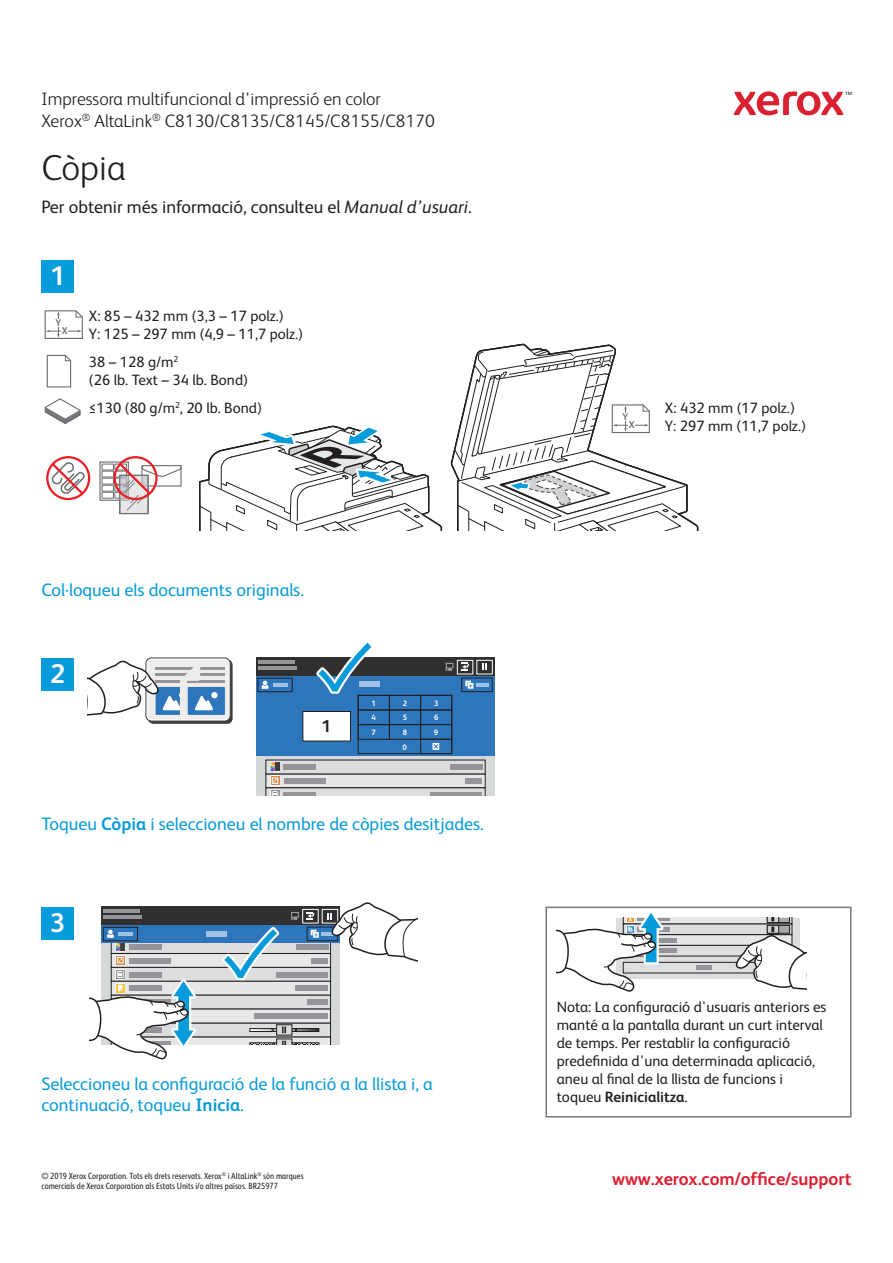
<style>
.page{position:relative;width:893px;height:1263px;background:#fff}
.page>*{position:absolute;margin:0;border:0;box-sizing:border-box;transform-origin:0 0}
.t1{font:300 36px "Xerox Sans";color:#231f20}
.t2{font:700 27px "Xerox Sans";color:#fff}
.t3{font:18px/21.6px "Xerox Sans";color:#069bda}
.t4{font:300 18px/21.6px "Xerox Sans";color:#231f20}
.t5{font:18px "Xerox Sans";color:#231f20}
.t6{font:700 18px "Xerox Sans";color:#db1e30}
.t7{font:700 17.25px "Xerox Sans";color:#231f20}
.t8{font:15px/18px "Xerox Sans";color:#231f20}
.t9{font:700 9.75px "Xerox Sans";color:#6c6d70}
.t10{font:9px/10.8px "Xerox Sans Condensed";color:#231f20}
.t11{font:700 7.8px "Xerox Sans";color:#fff}
.s1{font-style:italic}
.s2{font-weight:700}
</style>
<div class="page">
<svg style="left:734px;top:91px;width:117px;height:24px"></svg>
<div style="left:46px;top:456px;width:44px;height:44px;border:2px solid #ee1d23;border-radius:50%"></div>
<svg style="left:50px;top:460px;width:36px;height:37px"></svg>
<svg style="left:101px;top:463px;width:16px;height:36px"></svg>
<div style="left:99px;top:461px;width:30px;height:40px;border:1px solid #6c6d70"></div>
<div style="left:102px;top:464px;width:11px;height:6px;background:#fff"></div>
<div style="left:102px;top:464px;width:12px;height:6px;border:1px solid #6c6d70"></div>
<div style="left:115px;top:464px;width:12px;height:6px;border:1px solid #6c6d70"></div>
<div style="left:102px;top:471px;width:11px;height:6px;background:#fff"></div>
<div style="left:102px;top:471px;width:12px;height:6px;border:1px solid #6c6d70"></div>
<div style="left:102px;top:478px;width:11px;height:6px;background:#fff"></div>
<div style="left:102px;top:478px;width:12px;height:6px;border:1px solid #6c6d70"></div>
<div style="left:102px;top:485px;width:11px;height:6px;background:#fff"></div>
<div style="left:102px;top:485px;width:12px;height:6px;border:1px solid #6c6d70"></div>
<div style="left:115px;top:485px;width:12px;height:6px;border:1px solid #6c6d70"></div>
<div style="left:102px;top:492px;width:11px;height:6px;background:#fff"></div>
<div style="left:102px;top:492px;width:12px;height:6px;border:1px solid #6c6d70"></div>
<div style="left:115px;top:492px;width:12px;height:6px;border:1px solid #6c6d70"></div>
<div style="left:120px;top:475px;width:28px;height:38px;background:#e6e7e9"></div>
<div style="left:119px;top:475px;width:30px;height:39px;border:1px solid #6c6d70"></div>
<div style="left:114px;top:456px;width:44px;height:44px;border:2px solid #ee1d23;border-radius:50%"></div>
<svg style="left:117px;top:461px;width:65px;height:50px"></svg>
<svg style="left:46px;top:354px;width:26px;height:34px"></svg>
<svg style="left:44px;top:310px;width:39px;height:29px"></svg>
<div style="left:56px;top:319px;width:5px;height:8px;background:#fff"></div>
<svg style="left:199px;top:343px;width:500px;height:188px"></svg>
<div style="left:623px;top:413px;width:5px;height:8px;background:#fff"></div>
<svg style="left:44px;top:398px;width:37px;height:26px"></svg>
<svg style="left:256px;top:756px;width:238px;height:40px;background:#c4c7c8"></svg>
<div style="left:266px;top:774px;width:219px;height:14px;background:#e6e7e9"></div>
<div style="left:266px;top:774px;width:219px;height:14px;border:1px solid #231f20"></div>
<div style="left:284px;top:778px;width:42px;height:6px;background:#939598"></div>
<div style="left:466px;top:778px;width:16px;height:6px;background:#939598"></div>
<svg style="left:266px;top:788px;width:219px;height:8px;background:#c4c5c7"></svg>
<div style="left:270px;top:775px;width:10px;height:11px;border:2px solid #fff"></div>
<svg style="left:271px;top:776px;width:8px;height:9px"></svg>
<div style="left:272px;top:777px;width:6px;height:7px;border:1px solid #fff"></div>
<svg style="left:273px;top:779px;width:4px;height:3px"></svg>
<div style="left:266px;top:760px;width:219px;height:14px;background:#dcdddf"></div>
<div style="left:270px;top:762px;width:10px;height:10px;border:2px solid #fff"></div>
<svg style="left:270px;top:762px;width:9px;height:9px"></svg>
<div style="left:284px;top:764px;width:32px;height:6px;background:#939598"></div>
<div style="left:451px;top:764px;width:32px;height:6px;background:#939598"></div>
<div style="left:256px;top:693px;width:238px;height:63px;background:#2e76bc"></div>
<div style="left:303px;top:711px;width:47px;height:30px;background:#fff"></div>
<div style="left:303px;top:711px;width:48px;height:30px;border:1px solid #231f20"></div>
<div style="left:358px;top:695px;width:94px;height:59px;border:1px solid #231f20"></div>
<div style="left:358px;top:695px;width:32px;height:15px;border:1px solid #231f20"></div>
<div style="left:389px;top:695px;width:32px;height:15px;border:1px solid #231f20"></div>
<div style="left:420px;top:695px;width:32px;height:15px;border:1px solid #231f20"></div>
<div style="left:358px;top:710px;width:32px;height:15px;border:1px solid #231f20"></div>
<div style="left:389px;top:710px;width:32px;height:15px;border:1px solid #231f20"></div>
<div style="left:358px;top:724px;width:32px;height:15px;border:1px solid #231f20"></div>
<div style="left:389px;top:724px;width:32px;height:15px;border:1px solid #231f20"></div>
<svg style="left:420px;top:709px;width:32px;height:45px"></svg>
<div style="left:256px;top:676px;width:238px;height:17px;background:#2e76bc"></div>
<div style="left:359px;top:682px;width:21px;height:5px;background:#a1c1e5"></div>
<div style="left:461px;top:678px;width:31px;height:14px;border:1px solid #231f20"></div>
<svg style="left:465px;top:681px;width:24px;height:8px"></svg>
<div style="left:258px;top:678px;width:34px;height:14px;border:1px solid #231f20"></div>
<svg style="left:262px;top:681px;width:6px;height:7px"></svg>
<hr style="left:273px;top:683px;width:15px;height:4px;background:#a1c1e5">
<div style="left:256px;top:657px;width:238px;height:19px;background:#312f30"></div>
<hr style="left:258px;top:660px;width:37px;height:4px;background:#939598">
<svg style="left:258px;top:666px;width:39px;height:3px"></svg>
<svg style="left:445px;top:660px;width:48px;height:14px"></svg>
<svg style="left:316px;top:642px;width:62px;height:54px"></svg>
<div style="left:148px;top:659px;width:85px;height:65px;background:#3e3e3f;border-radius:6px"></div>
<div style="left:146px;top:658px;width:85px;height:63px;border:1px solid #3e3e3f;border-radius:6px"></div>
<div style="left:148px;top:660px;width:81px;height:59px;background:#efedec;border-radius:4px"></div>
<svg style="left:88px;top:660px;width:138px;height:62px"></svg>
<svg style="left:89px;top:902px;width:329px;height:158px"></svg>
<div style="left:545px;top:907px;width:306px;height:210px;border:2px solid #76787b"></div>
<svg style="left:557px;top:906px;width:250px;height:86px"></svg>
<div style="left:41px;top:260px;width:33px;height:33px;background:#069bda"></div>
<div style="left:41px;top:658px;width:33px;height:33px;background:#069bda"></div>
<div style="left:41px;top:907px;width:33px;height:32px;background:#069bda"></div>
<p class="t4" style="left:41px;top:90px;width:395px">Impressora multifuncional d'impressió en color<br>Xerox<sup>®</sup> AltaLink<sup>®</sup> C8130/C8135/C8145/C8155/C8170</p>
<h1 class="t1" style="left:41px;top:155px;width:86px">Còpia</h1>
<p class="t5" style="left:41px;top:201px;width:432px">Per obtenir més informació, consulteu el <span class="s1">Manual d’usuari</span>.</p>
<h2 class="t2" style="left:50px;top:263px;width:17px">1</h2>
<p class="t9" style="left:55px;top:318px;width:7px">Y</p>
<p class="t9" style="left:62px;top:326px;width:7px">X</p>
<p class="t8" style="left:89px;top:308px;width:216px">X: 85 – 432 mm (3,3 – 17 polz.)<br>Y: 125 – 297 mm (4,9 – 11,7 polz.)</p>
<p class="t8" style="left:89px;top:354px;width:161px">38 – 128 g/m<sup>2<br></sup>(26 lb. Text – 34 lb. Bond)</p>
<p class="t8" style="left:89px;top:401px;width:174px">≤130 (80 g/m<sup>2</sup>, 20 lb. Bond)</p>
<p class="t3" style="left:41px;top:581px;width:264px">Col·loqueu els documents originals.</p>
<h2 class="t2" style="left:50px;top:661px;width:17px">2</h2>
<p class="t7" style="left:322px;top:718px;width:11px">1</p>
<p class="t11" style="left:372px;top:699px;width:6px">1</p>
<p class="t11" style="left:403px;top:699px;width:6px">2</p>
<p class="t11" style="left:434px;top:699px;width:6px">3</p>
<p class="t11" style="left:372px;top:714px;width:6px">4</p>
<p class="t11" style="left:403px;top:714px;width:6px">5</p>
<p class="t11" style="left:434px;top:714px;width:6px">6</p>
<p class="t11" style="left:372px;top:729px;width:6px">7</p>
<p class="t11" style="left:403px;top:729px;width:6px">8</p>
<p class="t11" style="left:434px;top:729px;width:6px">9</p>
<p class="t11" style="left:403px;top:743px;width:6px">0</p>
<p class="t3" style="left:41px;top:815px;width:444px">Toqueu <span class="s2">Còpia</span> i seleccioneu el nombre de còpies desitjades.</p>
<h2 class="t2" style="left:50px;top:910px;width:17px">3</h2>
<p class="t3" style="left:41px;top:1074px;width:393px">Seleccioneu la configuració de la funció a la llista i, a continuació, toqueu <span class="s2">Inicia</span>.</p>
<p class="t10" style="left:41px;top:1170px;width:264px">© 2019 Xerox Corporation. Tots els drets reservats. Xerox<sup>®</sup> i AltaLink<sup>®</sup> són marques comercials de Xerox Corporation als Estats Units i/o altres països. BR25977</p>
<p class="t9" style="left:622px;top:412px;width:7px">Y</p>
<p class="t9" style="left:629px;top:420px;width:7px">X</p>
<p class="t8" style="left:665px;top:400px;width:142px">X: 432 mm (17 polz.)<br>Y: 297 mm (11,7 polz.)</p>
<p class="t8" style="left:557px;top:1000px;width:271px">Nota: La configuració d'usuaris anteriors es manté a la pantalla durant un curt interval de temps. Per restablir la configuració predefinida d'una determinada aplicació, aneu al final de la llista de funcions i toqueu <span class="s2">Reinicialitza</span>.</p>
<p class="t6" style="left:612px;top:1171px;width:241px">www.xerox.com/office/support</p>
</div>
